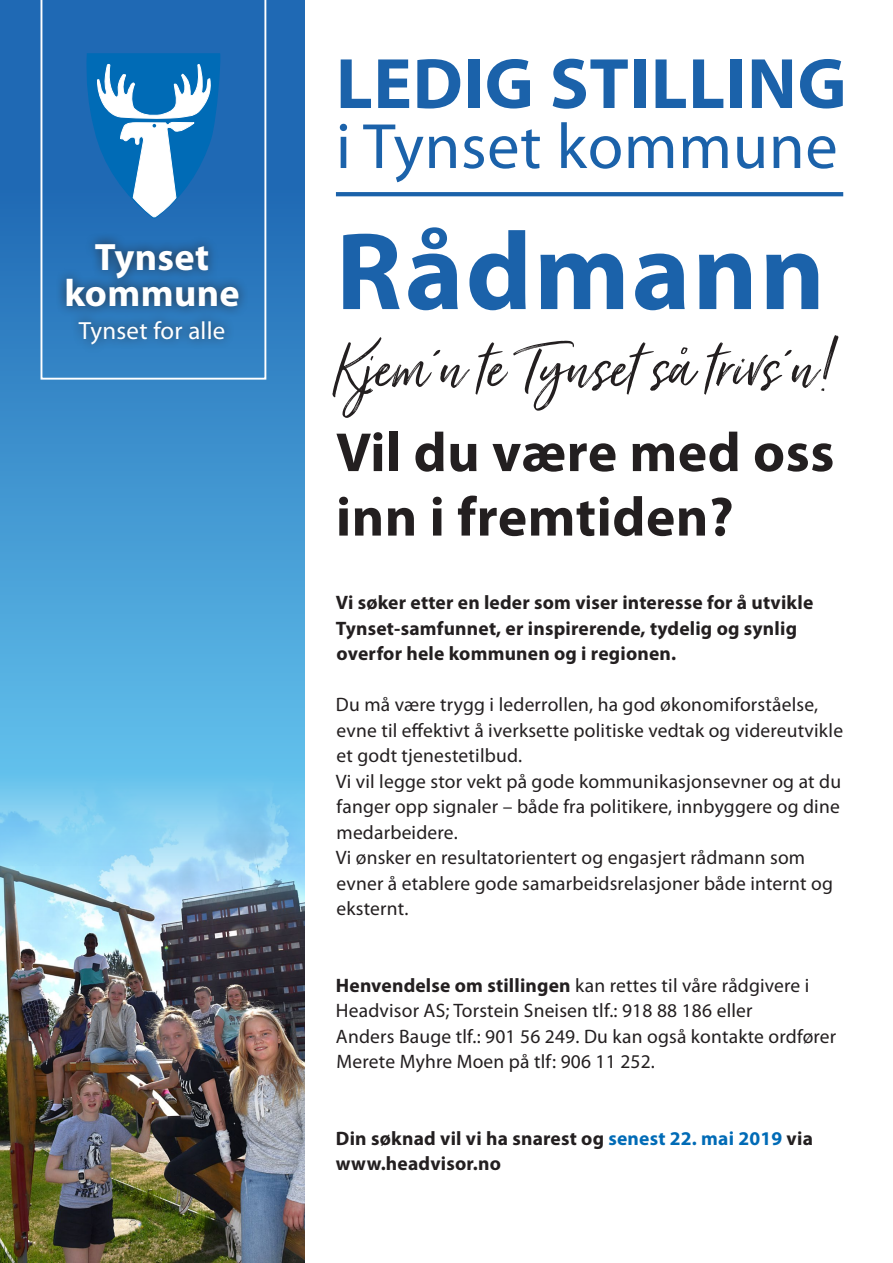
<style>
.page{position:relative;width:893px;height:1263px;background:#fff}
.page>*{position:absolute;margin:0;border:0;box-sizing:border-box;transform-origin:0 0}
.t1{font:700 111px "Myriad Pro";letter-spacing:.02em;color:#1b62aa}
.t2{font:75px "Just Lovely Slanted";letter-spacing:.01em;color:#231f20}
.t3{font:72px "Myriad MM 700 600";letter-spacing:.01em;color:#1b62aa}
.t4{font:64.5px "Myriad MM 400 600";letter-spacing:.01em;color:#1b62aa}
.t5{font:700 55.5px/64.5px "Myriad Pro";letter-spacing:.01em;color:#231f20}
.t6{font:700 38.25px/36.3px "Myriad Pro";letter-spacing:.01em;color:#fff;text-align:center}
.t7{font:24.9px "Myriad Pro";letter-spacing:.01em;color:#fff}
.t8{font:19.5px/25.5px "Myriad Pro";letter-spacing:.01em;color:#231f20}
.t9{font:700 19.5px/25.5px "Myriad Pro";letter-spacing:.01em;color:#231f20}
.s1{font-weight:700}
.s2{color:#006bb6}
</style>
<div class="page">
<img style="left:0;top:865px;width:304px;height:398px">
<svg style="left:0;top:0;width:304px;height:865px;background:#4ea1d7"></svg>
<svg style="left:41px;top:0;width:225px;height:380px;background:#2e76bb"></svg>
<svg style="left:86px;top:53px;width:134px;height:166px"></svg>
<div style="left:55px;top:232px;width:195px;height:122px;background:#231f20;opacity:.75"></div>
<svg style="left:336px;top:192px;width:507px;height:4px;background:#1e64ab"></svg>
<h3 class="t6" style="left:64px;top:239px;width:177px">Tynset kommune</h3>
<p class="t7" style="left:79px;top:317px;width:148px">Tynset for alle</p>
<h3 class="t3" style="left:336px;top:49px;width:512px">LEDIG STILLING</h3>
<h3 class="t4" style="left:336px;top:115px;width:503px">i Tynset kommune</h3>
<h1 class="t1" style="left:336px;top:209px;width:491px">Rådmann</h1>
<h2 class="t2" style="left:336px;top:322px;width:500px">Kjem´n te Tynset så trivs´n!</h2>
<h3 class="t5" style="left:336px;top:421px;width:500px">Vil du være med oss inn i fremtiden?</h3>
<p class="t9" style="left:336px;top:590px;width:479px">Vi søker etter en leder som viser interesse for å utvikle<br>Tynset-samfunnet, er inspirerende, tydelig og synlig overfor hele kommunen og i regionen.</p>
<p class="t8" style="left:336px;top:692px;width:509px">Du må være trygg i lederrollen, ha god økonomiforståelse, evne til effektivt å iverksette politiske vedtak og videreutvikle et godt tjenestetilbud.<br>Vi vil legge stor vekt på gode kommunikasjonsevner og at du fanger opp signaler – både fra politikere, innbyggere og dine medarbeidere.<br>Vi ønsker en resultatorientert og engasjert rådmann som evner å etablere gode samarbeidsrelasjoner både internt og eksternt.</p>
<p class="t8" style="left:336px;top:973px;width:502px"><span class="s1">Henvendelse om stillingen</span> kan rettes til våre rådgivere i Headvisor AS; Torstein Sneisen tlf.: 918 88 186 eller<br>Anders Bauge tlf.: 901 56 249. Du kan også kontakte ordfører Merete Myhre Moen på tlf: 906 11 252.</p>
<p class="t9" style="left:336px;top:1126px;width:479px">Din søknad vil vi ha snarest og <span class="s2">senest 22. mai 2019</span> via www.headvisor.no</p>
</div>
